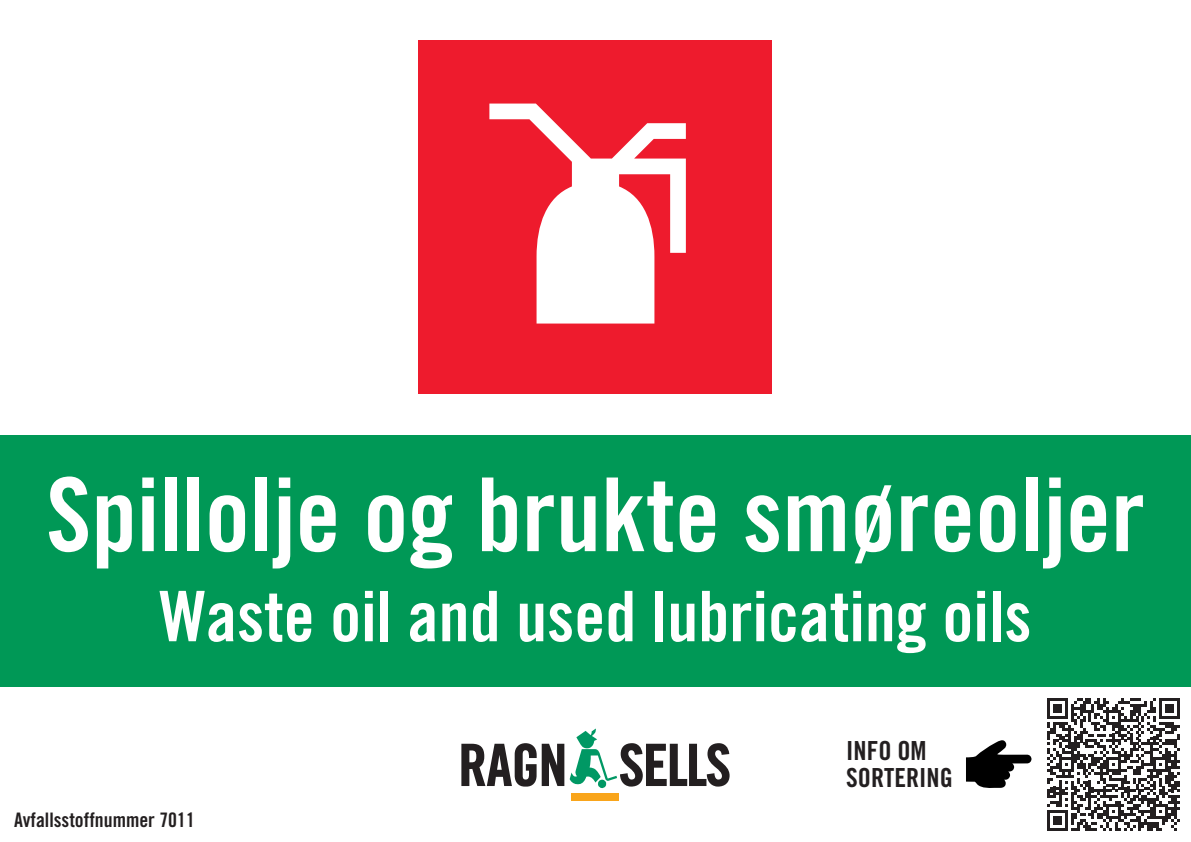
<style>
.page{position:relative;width:1191px;height:842px;background:#fff}
.page>*{position:absolute;margin:0;border:0;box-sizing:border-box;transform-origin:0 0}
.t1{font:102px "Trade Gothic LT Std Bd Cn 20";color:#fff}
.t2{font:69.8px "Trade Gothic LT Std Bd Cn 20";color:#fff}
.t3{font:26.3px/26.3px "Trade Gothic LT Std Bd Cn 20";color:#231f20}
.t4{font:20px "Trade Gothic LT Std Bd Cn 20";color:#231f20}
</style>
<div class="page">
<svg style="left:1047px;top:698px;width:132px;height:133px"></svg>
<div style="left:0;top:435px;width:1191px;height:251px;background:#009856"></div>
<svg style="left:461px;top:743px;width:75px;height:44px"></svg>
<svg style="left:542px;top:728px;width:187px;height:60px"></svg>
<div style="left:571px;top:793px;width:48px;height:8px;background:#f9a51b"></div>
<div style="left:419px;top:41px;width:353px;height:353px;background:#ee1b2d"></div>
<svg style="left:489px;top:104px;width:197px;height:220px"></svg>
<svg style="left:966px;top:740px;width:65px;height:48px"></svg>
<p class="t1" style="left:46px;top:453px;width:1100px">Spillolje og brukte smøreoljer</p>
<p class="t2" style="left:159px;top:574px;width:873px">Waste oil and used lubricating oils</p>
<p class="t4" style="left:14px;top:807px;width:182px">Avfallsstoffnummer 7011</p>
<p class="t3" style="left:846px;top:737px;width:108px">INFO OM<br>SORTERING</p>
</div>
